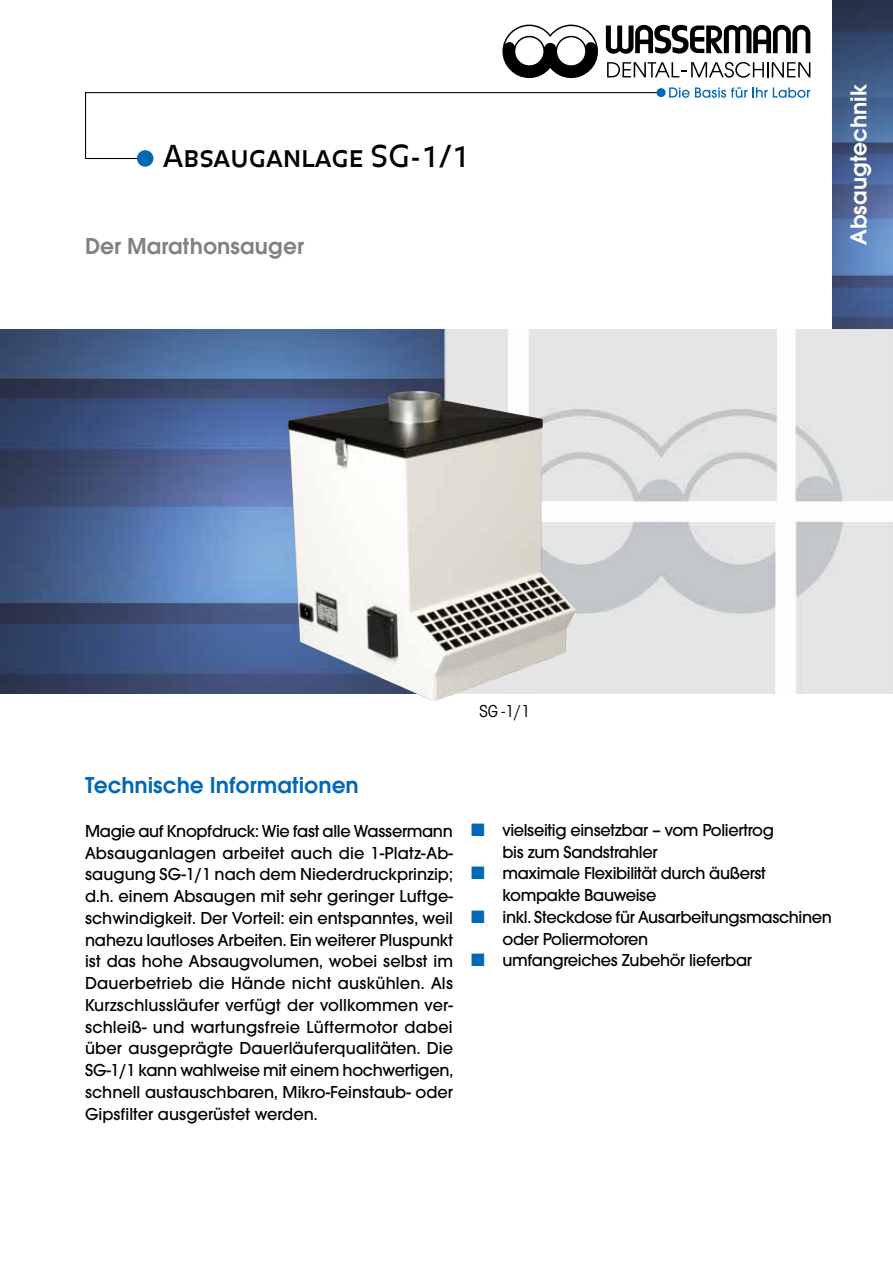
<style>
.page{position:relative;width:893px;height:1263px;background:#fff}
.page>*{position:absolute;margin:0;border:0;box-sizing:border-box;transform-origin:0 0}
.t1{font:30px "Balance Regular Caps";color:#000}
.t2{font:600 24px "Avant Garde Gothic Itc T";color:#0068b5}
.t3{font:600 24px "Avant Garde Gothic Itc T";color:#818084}
.t4{font:600 24px "Avant Garde Gothic Itc T";color:#fff}
.t5{font:500 18px/21.8px "Avant Garde Gothic Itc T";letter-spacing:-.02em;color:#000}
.t6{font:condensed 18px "Avant Garde Gothic Itc T";color:#000}
.s1{font-size:75px;color:#0068b5}
.s2{font-family:"Balance"}
.s3{color:#0068b5}
</style>
<div class="page">
<img style="left:0;top:330px;width:893px;height:363px">
<img style="left:832px;top:0;width:61px;height:329px">
<hr style="left:85px;top:158px;width:62px;height:1px;background:#000">
<svg style="left:606px;top:24px;width:204px;height:54px"></svg>
<svg style="left:502px;top:25px;width:96px;height:53px"></svg>
<svg style="left:669px;top:87px;width:141px;height:11px"></svg>
<hr style="left:85px;top:92px;width:573px;height:1px;background:#000">
<div style="left:657px;top:88px;width:8px;height:9px;background:#0068b5;border-radius:50%"></div>
<hr style="left:85px;top:92px;width:1px;height:67px;background:#000">
<img style="left:288px;top:391px;width:288px;height:311px">
<h1 class="t1" style="left:128px;top:139px;width:343px"><span class="s1">•</span>Absauganlage SG<span class="s2">-1/1</span></h1>
<h2 class="t3" style="left:85px;top:232px;width:220px">Der Marathonsauger</h2>
<h2 class="t4" style="left:845px;top:245px;width:162px;rotate:-90deg">Absaugtechnik</h2>
<p class="t6" style="left:479px;top:700px;width:52px">SG -1/1</p>
<h2 class="t2" style="left:85px;top:771px;width:275px">Technische Informationen</h2>
<p class="t5" style="left:85px;top:820px;width:370px;text-align:justify">Magie auf Knopfdruck: Wie fast alle Wassermann Absauganlagen arbeitet auch die 1-Platz-Ab&shy;saugung SG-1/1 nach dem Niederdruckprinzip; d.h. einem Absaugen mit sehr geringer Luftge&shy;schwindigkeit. Der Vorteil: ein entspanntes, weil nahezu lautloses Arbeiten. Ein weiterer Pluspunkt ist das hohe Absaugvolumen, wobei selbst im Dauerbetrieb die Hände nicht auskühlen. Als Kurzschlussläufer verfügt der vollkommen ver&shy;schleiß- und wartungsfreie Lüftermotor dabei über ausgeprägte Dauerläuferqualitäten. Die SG-1/1 kann wahlweise mit einem hochwertigen, schnell austauschbaren, Mikro-Feinstaub- oder Gipsfilter ausgerüstet werden.</p>
<p class="t5" style="left:502px;top:819px;width:273px;text-indent:-32px"><span class="s3">■</span> vielseitig einsetzbar – vom Poliertrog bis zum Sandstrahler</p>
<p class="t5" style="left:502px;top:862px;width:265px;text-indent:-32px"><span class="s3">■</span> maximale Flexibilität durch äußerst kompakte Bauweise</p>
<p class="t5" style="left:502px;top:906px;width:331px;text-indent:-32px"><span class="s3">■</span> inkl. Steckdose für Ausarbeitungsmaschinen oder Poliermotoren</p>
<p class="t5" style="left:471px;top:949px;width:282px"><span class="s3">■</span> umfangreiches Zubehör lieferbar</p>
</div>
